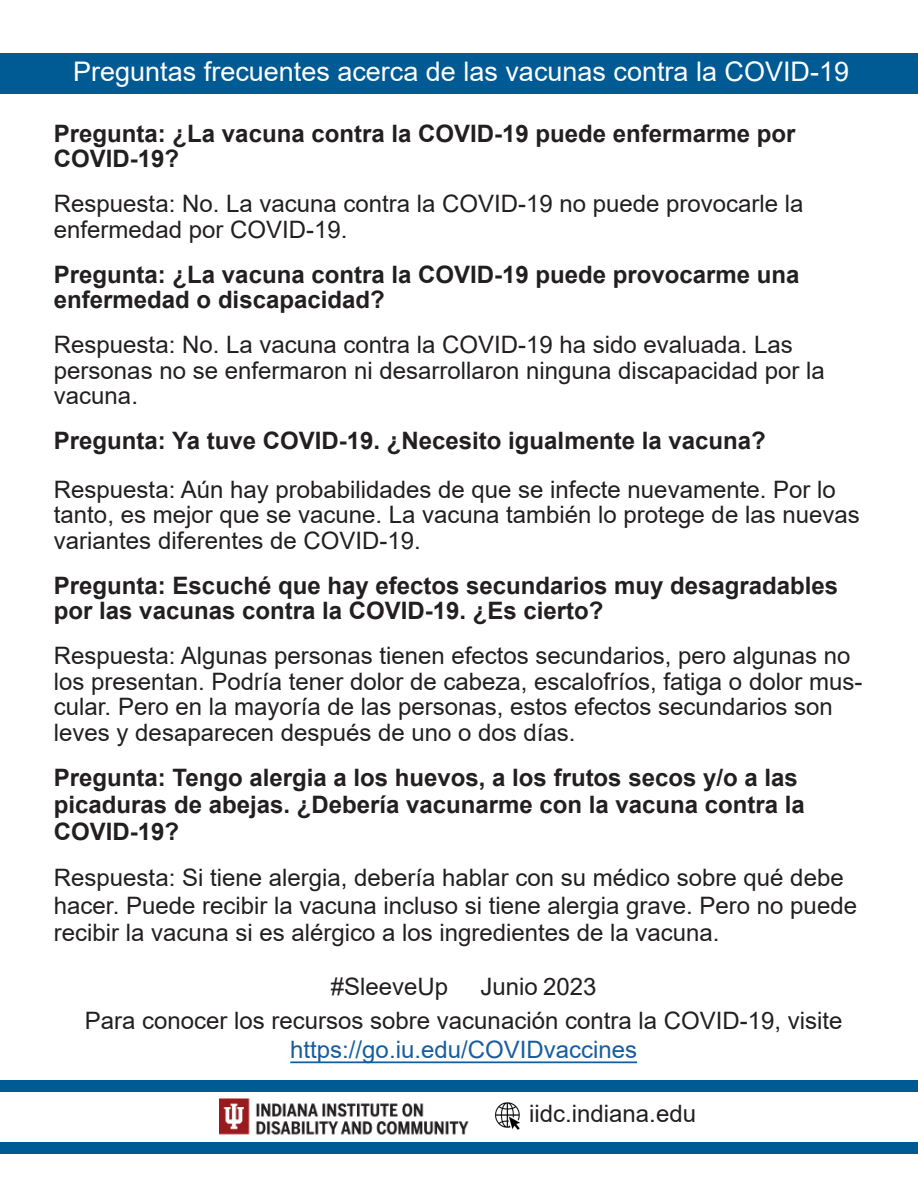
<style>
.page{position:relative;width:918px;height:1188px;background:#fff}
.page>*{position:absolute;margin:0;border:0;box-sizing:border-box;transform-origin:0 0}
.t1{font:27px "Arial";color:#fff}
.t2{font:24px/25.5px "Arial";color:#231f20}
.t3{font:700 24px/25.5px "Arial";color:#231f20}
.s1{color:#175d9e}
</style>
<div class="page">
<div style="left:0;top:1142px;width:918px;height:12px;background:#005b94"></div>
<div style="left:0;top:53px;width:918px;height:41px;background:#005b94"></div>
<img style="left:219px;top:1098px;width:250px;height:37px">
<img style="left:495px;top:1102px;width:25px;height:28px">
<div style="left:0;top:1080px;width:918px;height:12px;background:#005b94"></div>
<hr style="left:290px;top:1061px;width:347px;height:2px;background:#175d9e">
<h3 class="t1" style="left:73px;top:53px;width:777px">Preguntas frecuentes acerca de las vacunas contra la COVID-19</h3>
<h4 class="t3" style="left:54px;top:121px;width:743px">Pregunta: ¿La vacuna contra la COVID-19 puede enfermarme por<br>COVID-19?</h4>
<p class="t2" style="left:54px;top:191px;width:751px">Respuesta: No. La vacuna contra la COVID-19 no puede provocarle la enfermedad por COVID-19.</p>
<h4 class="t3" style="left:54px;top:262px;width:747px">Pregunta: ¿La vacuna contra la COVID-19 puede provocarme una enfermedad o discapacidad?</h4>
<p class="t2" style="left:54px;top:332px;width:773px">Respuesta: No. La vacuna contra la COVID-19 ha sido evaluada. Las personas no se enfermaron ni desarrollaron ninguna discapacidad por la vacuna.</p>
<h4 class="t3" style="left:54px;top:428px;width:713px">Pregunta: Ya tuve COVID-19. ¿Necesito igualmente la vacuna?</h4>
<p class="t2" style="left:54px;top:476px;width:807px">Respuesta: Aún hay probabilidades de que se infecte nuevamente. Por lo tanto, es mejor que se vacune. La vacuna también lo protege de las nuevas variantes diferentes de COVID-19.</p>
<h4 class="t3" style="left:54px;top:573px;width:786px">Pregunta: Escuché que hay efectos secundarios muy desagradables por las vacunas contra la COVID-19. ¿Es cierto?</h4>
<p class="t2" style="left:54px;top:643px;width:810px">Respuesta: Algunas personas tienen efectos secundarios, pero algunas no los presentan. Podría tener dolor de cabeza, escalofríos, fatiga o dolor mus&shy;cular. Pero en la mayoría de las personas, estos efectos secundarios son leves y desaparecen después de uno o dos días.</p>
<h4 class="t3" style="left:54px;top:764px;width:752px;line-height:27.2px">Pregunta: Tengo alergia a los huevos, a los frutos secos y/o a las picaduras de abejas. ¿Debería vacunarme con la vacuna contra la<br>COVID-19?</h4>
<p class="t2" style="left:54px;top:864px;width:805px;line-height:27.2px">Respuesta: Si tiene alergia, debería hablar con su médico sobre qué debe hacer. Puede recibir la vacuna incluso si tiene alergia grave. Pero no puede recibir la vacuna si es alérgico a los ingredientes de la vacuna.</p>
<p class="t2" style="left:331px;top:974px;width:119px">#SleeveUp</p>
<p class="t2" style="left:480px;top:974px;width:118px">Junio 2023</p>
<p class="t2" style="left:85px;top:1006px;width:759px;line-height:28.8px;text-align:center">Para conocer los recursos sobre vacunación contra la COVID-19, visite <span class="s1">https://go.iu.edu/COVIDvaccines</span></p>
<p class="t2" style="left:529px;top:1101px;width:168px">iidc.indiana.edu</p>
</div>
